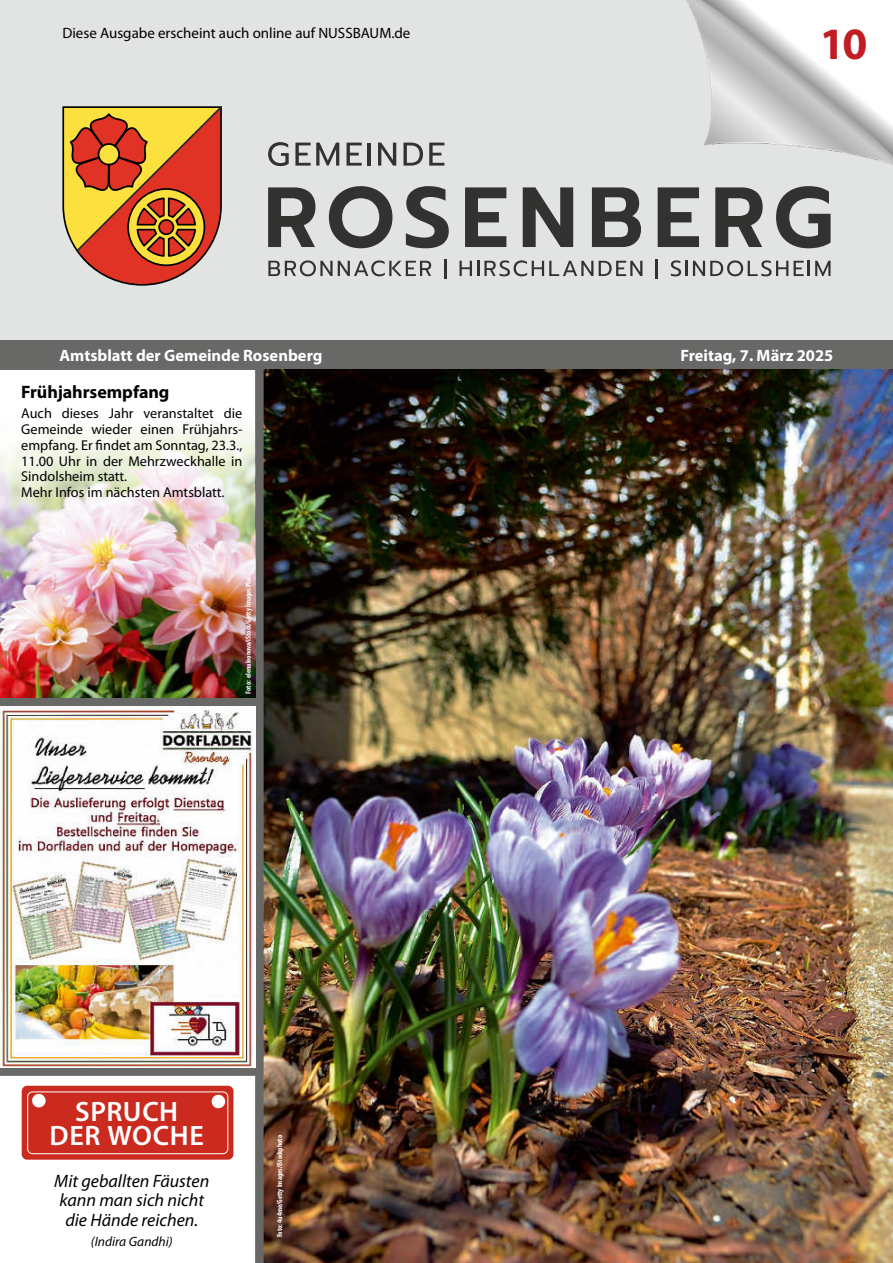
<style>
.page{position:relative;width:893px;height:1263px;background:#fff}
.page>*{position:absolute;margin:0;border:0;box-sizing:border-box;transform-origin:0 0}
.t1{font:700 45px "Myriad Pro";color:#c21d24}
.t2{font:600 28.2px/24px "Myriad Pro";letter-spacing:.02em;color:#fff;text-align:center}
.t3{font:italic 18px/20px "Myriad Pro";color:#000;text-align:center}
.t4{font:700 18px "Myriad Pro";letter-spacing:-.005em;color:#000}
.t5{font:700 16.5px "Myriad Pro";color:#fff}
.t6{font:15px "Myriad Pro";color:#000}
.t7{font:14.25px/15.8px "Myriad Pro";color:#000}
.t8{font:italic 13.5px "Myriad Pro";color:#000}
.t9{font:700 condensed 7.5px "Myriad Pro";color:#fff}
</style>
<div class="page">
<div style="left:0;top:0;width:893px;height:340px;background:#e2e3e3"></div>
<img style="left:686px;top:0;width:207px;height:165px">
<div style="left:0;top:340px;width:893px;height:30px;background:#686867"></div>
<svg style="left:268px;top:142px;width:21px;height:24px"></svg>
<svg style="left:295px;top:143px;width:44px;height:23px"></svg>
<svg style="left:347px;top:143px;width:15px;height:23px"></svg>
<hr style="left:367px;top:143px;width:4px;height:23px;background:#323231">
<svg style="left:378px;top:143px;width:18px;height:23px"></svg>
<svg style="left:403px;top:143px;width:20px;height:23px"></svg>
<svg style="left:429px;top:143px;width:15px;height:23px"></svg>
<svg style="left:268px;top:187px;width:47px;height:60px"></svg>
<svg style="left:329px;top:186px;width:63px;height:62px"></svg>
<svg style="left:406px;top:186px;width:43px;height:62px"></svg>
<svg style="left:465px;top:187px;width:41px;height:60px"></svg>
<svg style="left:523px;top:187px;width:50px;height:60px"></svg>
<svg style="left:592px;top:187px;width:49px;height:60px"></svg>
<svg style="left:658px;top:187px;width:41px;height:60px"></svg>
<svg style="left:715px;top:187px;width:48px;height:60px"></svg>
<svg style="left:776px;top:186px;width:54px;height:62px"></svg>
<svg style="left:268px;top:260px;width:163px;height:16px"></svg>
<svg style="left:444px;top:259px;width:2px;height:19px"></svg>
<svg style="left:459px;top:260px;width:134px;height:16px"></svg>
<svg style="left:599px;top:261px;width:43px;height:15px"></svg>
<svg style="left:656px;top:259px;width:2px;height:19px"></svg>
<svg style="left:671px;top:260px;width:10px;height:16px"></svg>
<hr style="left:685px;top:261px;width:3px;height:15px;background:#323231">
<svg style="left:693px;top:260px;width:95px;height:16px"></svg>
<svg style="left:794px;top:261px;width:36px;height:15px"></svg>
<svg style="left:62px;top:106px;width:160px;height:180px;background:#cd793c"></svg>
<img style="left:264px;top:370px;width:629px;height:893px">
<div style="left:0;top:1067px;width:259px;height:9px;background:#686867"></div>
<div style="left:255px;top:366px;width:9px;height:897px;background:#686867"></div>
<div style="left:0;top:698px;width:259px;height:8px;background:#686867"></div>
<img style="left:0;top:706px;width:254px;height:361px">
<div style="left:22px;top:1086px;width:211px;height:74px;background:#cb2a1e;border-radius:5px"></div>
<div style="left:27px;top:1091px;width:201px;height:63px;border:1px solid #fff;border-radius:5px"></div>
<svg style="left:32px;top:1093px;width:14px;height:15px"></svg>
<svg style="left:211px;top:1094px;width:15px;height:15px"></svg>
<img style="left:0;top:426px;width:255px;height:272px">
<p class="t6" style="left:62px;top:23px;width:350px">Diese Ausgabe erscheint auch online auf NUSSBAUM.de</p>
<h1 class="t1" style="left:820px;top:15px;width:49px">10</h1>
<p class="t5" style="left:60px;top:345px;width:264px">Amtsblatt der Gemeinde Rosenberg</p>
<p class="t5" style="left:680px;top:345px;width:155px">Freitag, 7. März 2025</p>
<p class="t4" style="left:21px;top:381px;width:150px">Frühjahrsempfang</p>
<p class="t7" style="left:21px;top:405px;width:223px">Auch dieses Jahr veranstaltet die<br>Gemeinde wieder einen Frühjahrs&shy;empfang. Er findet am Sonntag, 23.3.,<br>11.00 Uhr in der Mehrzweckhalle in<br>Sindolsheim statt.<br>Mehr Infos im nächsten Amtsblatt.</p>
<p class="t9" style="left:244px;top:694px;width:119px;rotate:-90deg">Foto: elenaleonova/iStock/Getty Images Plus</p>
<h2 class="t2" style="left:50px;top:1099px;width:156px">SPRUCH<br>DER WOCHE</h2>
<p class="t3" style="left:54px;top:1170px;width:156px">Mit geballten Fäusten kann man sich nicht die Hände reichen.</p>
<p class="t8" style="left:91px;top:1233px;width:83px">(Indira Gandhi)</p>
<p class="t9" style="left:275px;top:1237px;width:104px;rotate:-90deg">Foto: 4u4me/Getty Images/iStockphoto</p>
</div>
